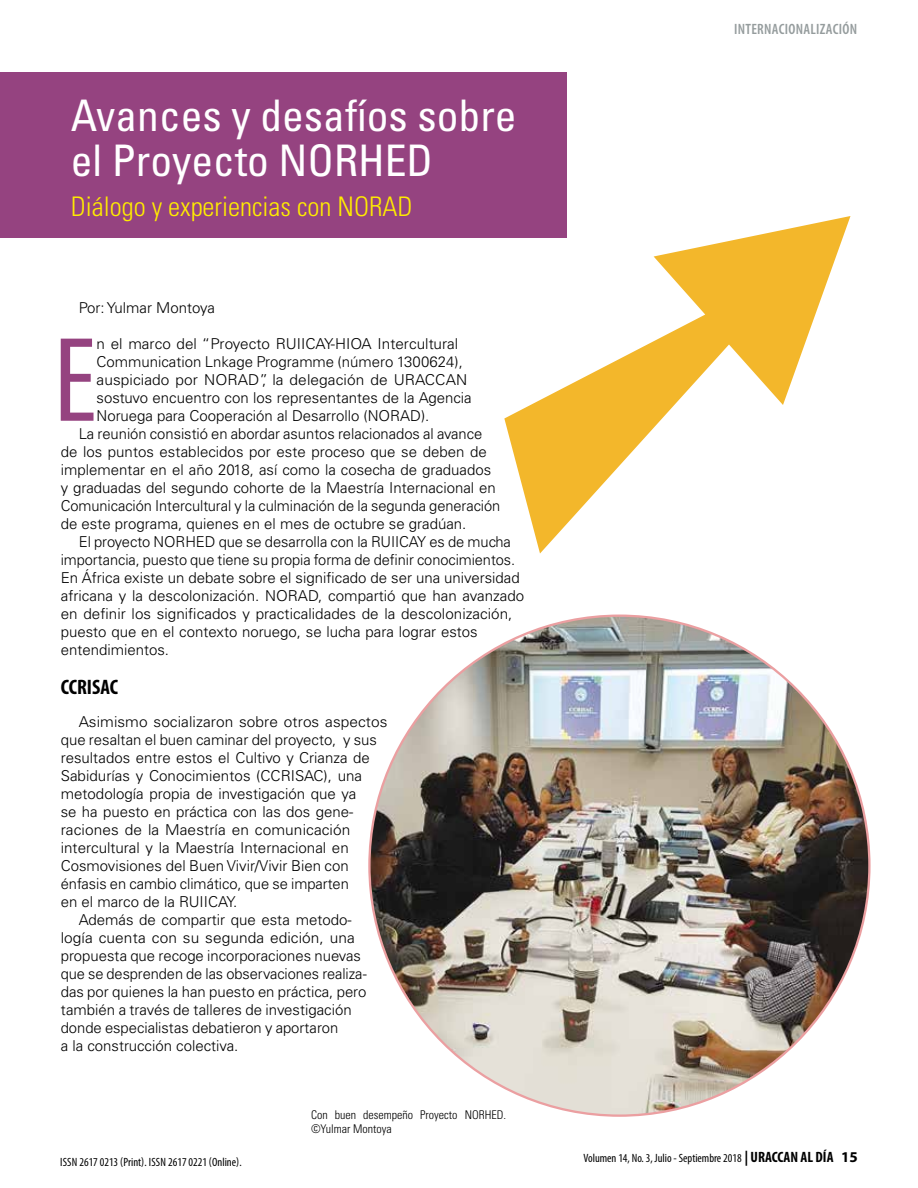
<style>
.page{position:relative;width:918px;height:1188px;background:#fff}
.page>*{position:absolute;margin:0;border:0;box-sizing:border-box;transform-origin:0 0}
.t1{font:condensed 121.8px "Myriad Pro";color:#954380}
.t2{font:condensed 43.5px/45px "Univers LT Std";color:#fff}
.t3{font:300 condensed 27px "Univers LT Std";color:#ffec00}
.t4{font:700 condensed 21px "Myriad Pro";color:#000}
.t5{font:300 15px "Univers LT Std";color:#000}
.t6{font:600 condensed 15px "Myriad Pro";letter-spacing:.02em;color:#959c9d}
.t7{font:condensed 12px "Myriad Pro";color:#000}
.t8{font:300 condensed 12px/14.4px "Univers LT Std";color:#000}
.s1{font-weight:700;font-size:15px}
.s2{font-weight:700;font-stretch:normal;font-size:15px}
</style>
<div class="page">
<div style="left:0;top:72px;width:567px;height:166px;background:#954380"></div>
<svg style="left:504px;top:216px;width:346px;height:338px"></svg>
<img style="left:369px;top:616px;width:500px;height:500px;border-radius:250px">
<h2 class="t2" style="left:71px;top:92px;width:447px">Avances y desafíos sobre el Proyecto NORHED</h2>
<h3 class="t3" style="left:71px;top:190px;width:343px">Diálogo y experiencias con NORAD</h3>
<p class="t5" style="left:79px;top:298px;width:138px">Por: Yulmar Montoya</p>
<h1 class="t1" style="left:53px;top:307px;width:45px">E</h1>
<p class="t5" style="left:97px;top:334px;width:363px">n el marco del “Proyecto RUIICAY-HIOA Intercultural</p>
<p class="t5" style="left:97px;top:352px;width:368px">Communication Lnkage Programme (número 1300624),</p>
<p class="t5" style="left:97px;top:370px;width:372px">auspiciado por NORAD”, la delegación de URACCAN</p>
<p class="t5" style="left:97px;top:388px;width:377px">sostuvo encuentro con los representantes de la Agencia</p>
<p class="t5" style="left:97px;top:406px;width:334px">Noruega para Cooperación al Desarrollo (NORAD).</p>
<p class="t5" style="left:79px;top:424px;width:405px">La reunión consistió en abordar asuntos relacionados al avance</p>
<p class="t5" style="left:61px;top:442px;width:428px">de los puntos establecidos por este proceso que se deben de</p>
<p class="t5" style="left:61px;top:460px;width:432px">implementar en el año 2018, así como la cosecha de graduados</p>
<p class="t5" style="left:61px;top:478px;width:436px">y graduadas del segundo cohorte de la Maestría Internacional en</p>
<p class="t5" style="left:61px;top:496px;width:441px">Comunicación Intercultural y la culminación de la segunda generación</p>
<p class="t5" style="left:61px;top:514px;width:407px">de este programa, quienes en el mes de octubre se gradúan.</p>
<p class="t5" style="left:79px;top:532px;width:434px">El proyecto NORHED que se desarrolla con la RUIICAY es de mucha</p>
<p class="t5" style="left:61px;top:550px;width:456px">importancia, puesto que tiene su propia forma de definir conocimientos.</p>
<p class="t5" style="left:61px;top:568px;width:461px">En África existe un debate sobre el significado de ser una universidad</p>
<p class="t5" style="left:61px;top:586px;width:465px">africana y la descolonización. NORAD, compartió que han avanzado</p>
<p class="t5" style="left:61px;top:604px;width:453px">en definir los significados y practicalidades de la descolonización,</p>
<p class="t5" style="left:61px;top:622px;width:419px">puesto que en el contexto noruego, se lucha para lograr estos</p>
<p class="t5" style="left:61px;top:640px;width:110px">entendimientos.</p>
<h3 class="t4" style="left:61px;top:674px;width:59px">CCRISAC</h3>
<p class="t5" style="left:79px;top:712px;width:310px">Asimismo socializaron sobre otros aspectos</p>
<p class="t5" style="left:61px;top:730px;width:318px">que resaltan el buen caminar del proyecto, y sus</p>
<p class="t5" style="left:61px;top:748px;width:310px">resultados entre estos el Cultivo y Crianza de</p>
<p class="t5" style="left:61px;top:766px;width:303px">Sabidurías y Conocimientos (CCRISAC), una</p>
<p class="t5" style="left:61px;top:784px;width:297px">metodología propia de investigación que ya</p>
<p class="t5" style="left:61px;top:802px;width:294px">se ha puesto en práctica con las dos gene-</p>
<p class="t5" style="left:61px;top:820px;width:291px">raciones de la Maestría en comunicación</p>
<p class="t5" style="left:61px;top:838px;width:290px">intercultural y la Maestría Internacional en</p>
<p class="t5" style="left:61px;top:856px;width:290px">Cosmovisiones del Buen Vivir/Vivir Bien con</p>
<p class="t5" style="left:61px;top:874px;width:290px">énfasis en cambio climático, que se imparten</p>
<p class="t5" style="left:61px;top:892px;width:178px">en el marco de la RUIICAY.</p>
<p class="t5" style="left:79px;top:910px;width:274px">Además de compartir que esta metodo-</p>
<p class="t5" style="left:61px;top:928px;width:296px">logía cuenta con su segunda edición, una</p>
<p class="t5" style="left:61px;top:946px;width:302px">propuesta que recoge incorporaciones nuevas</p>
<p class="t5" style="left:61px;top:964px;width:307px">que se desprenden de las observaciones realiza-</p>
<p class="t5" style="left:61px;top:982px;width:307px">das por quienes la han puesto en práctica, pero</p>
<p class="t5" style="left:61px;top:1000px;width:292px">también a través de talleres de investigación</p>
<p class="t5" style="left:61px;top:1018px;width:279px">donde especialistas debatieron y aportaron</p>
<p class="t5" style="left:61px;top:1036px;width:179px">a la construcción colectiva.</p>
<p class="t7" style="left:60px;top:1155px;width:183px">ISSN 2617 0213 (Print). ISSN 2617 0221 (Online).</p>
<p class="t8" style="left:311px;top:1108px;width:197px">Con buen desempeño Proyecto NORHED. ©Yulmar Montoya</p>
<p class="t6" style="left:734px;top:21px;width:125px">INTERNACIONALIZACIÓN</p>
<p class="t7" style="left:584px;top:1151px;width:276px">Volumen 14, No. 3, Julio - Septiembre 2018 <span class="s1">| URACCAN AL DÍA</span> <span class="s2">15</span></p>
</div>
